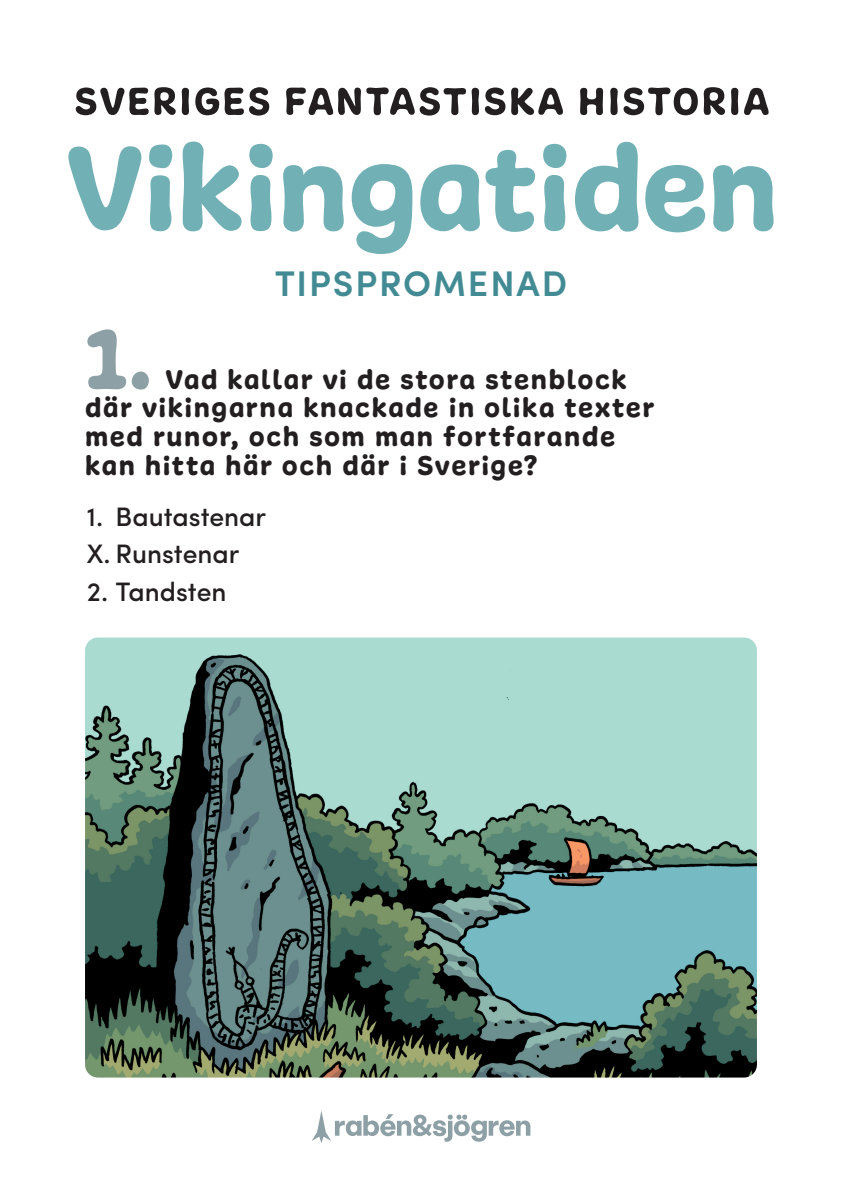
<style>
.page{position:relative;width:842px;height:1191px;background:#fff}
.page>*{position:absolute;margin:0;border:0;box-sizing:border-box;transform-origin:0 0}
.Kapitelrubrik_centre{font:90px "Freude";color:#8da0a6}
.t1{font:600 35.7px "Sofia Pro";letter-spacing:.055em;color:#438b94}
.Kapitelrubrik_centre-2{font:29px/28.8px "Freude";letter-spacing:.06em;color:#231f20}
.Bröd_Sofia_Pro_Mediu{font:500 26.7px "Sofia Pro";color:#231f20}
</style>
<div class="page">
<svg style="left:312px;top:1111px;width:218px;height:32px"></svg>
<svg style="left:68px;top:142px;width:705px;height:112px"></svg>
<svg style="left:76px;top:87px;width:693px;height:29px"></svg>
<img style="left:85px;top:637px;width:672px;height:440px">
<p class="t1" style="left:275px;top:256px;width:294px">TIPSPROMENAD</p>
<p class="Kapitelrubrik_centre" style="left:85px;top:303px;width:69px">1.</p>
<p class="Kapitelrubrik_centre-2" style="left:85px;top:365px;width:570px;text-indent:80px">Vad kallar vi de stora stenblock där vikingarna knackade in olika texter med runor, och som man fortfarande kan hitta här och där i Sverige?</p>
<p class="Bröd_Sofia_Pro_Mediu" style="left:87px;top:497px;width:181px">1. Bautastenar</p>
<p class="Bröd_Sofia_Pro_Mediu" style="left:87px;top:534px;width:154px">X. Runstenar</p>
<p class="Bröd_Sofia_Pro_Mediu" style="left:87px;top:571px;width:141px">2. Tandsten</p>
</div>
